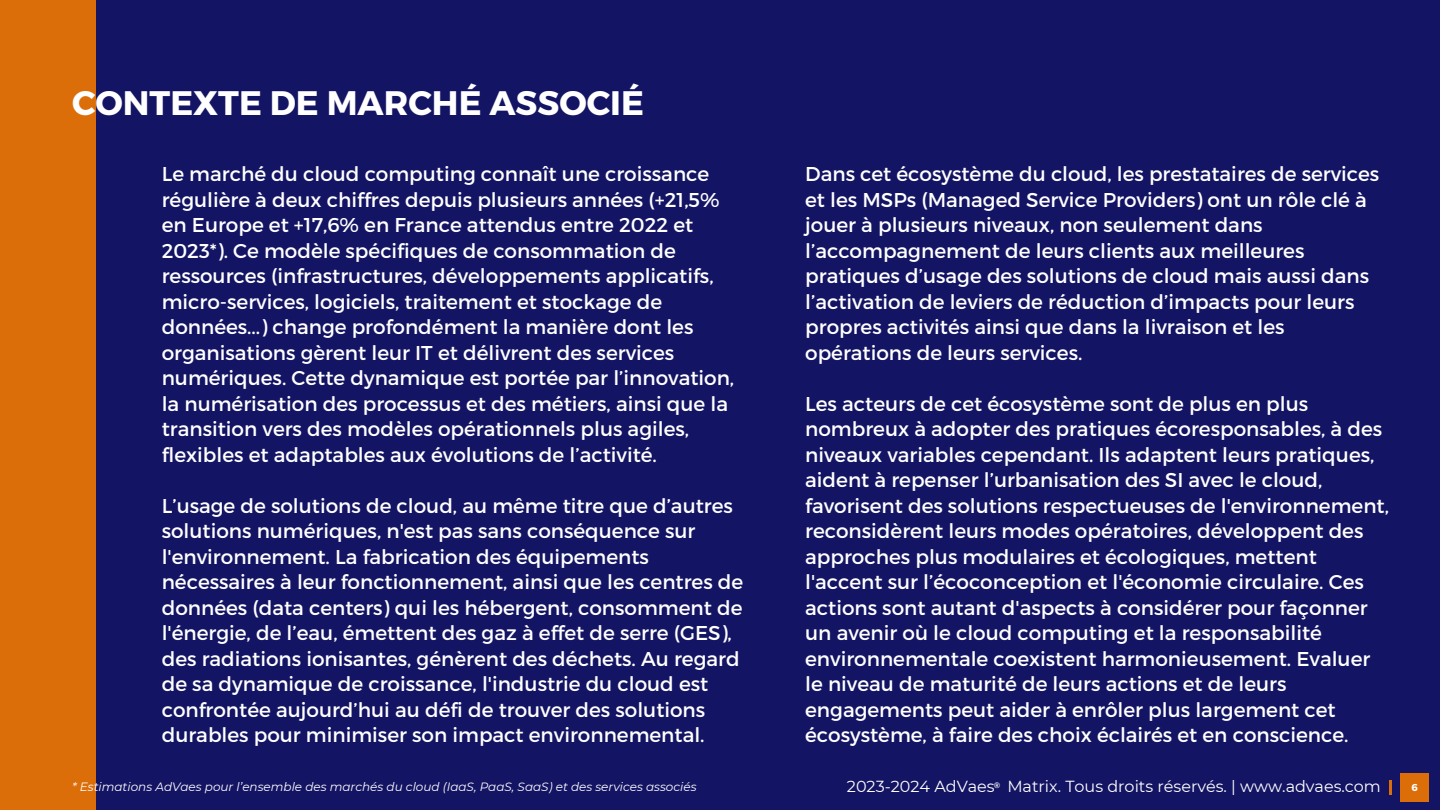
<style>
.page{position:relative;width:1440px;height:810px;background:#141464}
.page>*{position:absolute;margin:0;border:0;box-sizing:border-box;transform-origin:0 0}
.t1{font:700 34px "Montserrat";color:#fff}
.t2{font:20px/25.5px "Montserrat";color:#fff}
.t3{font:16px "Montserrat";color:#fff}
.t4{font:italic 12px "Montserrat";color:#fff}
.t5{font:700 10px "Montserrat";color:#fff}
</style>
<div class="page">
<div style="left:0;top:0;width:96px;height:810px;background:#dc6e0a"></div>
<hr style="left:1389px;top:780px;width:3px;height:14px;background:#dc6e0a">
<div style="left:1401px;top:773px;width:28px;height:28px;background:#dc6e0a"></div>
<h1 class="t1" style="left:72px;top:81px;width:574px">CONTEXTE DE MARCHÉ ASSOCIÉ</h1>
<p class="t2" style="left:162px;top:160px;width:574px">Le marché du cloud computing connaît une croissance régulière à deux chiffres depuis plusieurs années (+21,5% en Europe et +17,6% en France attendus entre 2022 et 2023*). Ce modèle spécifiques de consommation de ressources (infrastructures, développements applicatifs, micro-services, logiciels, traitement et stockage de données...) change profondément la manière dont les organisations gèrent leur IT et délivrent des services numériques. Cette dynamique est portée par l’innovation, la numérisation des processus et des métiers, ainsi que la transition vers des modèles opérationnels plus agiles, flexibles et adaptables aux évolutions de l’activité.</p>
<p class="t2" style="left:162px;top:492px;width:583px">L’usage de solutions de cloud, au même titre que d’autres solutions numériques, n'est pas sans conséquence sur l'environnement. La fabrication des équipements nécessaires à leur fonctionnement, ainsi que les centres de données (data centers) qui les hébergent, consomment de l'énergie, de l’eau, émettent des gaz à effet de serre (GES), des radiations ionisantes, génèrent des déchets. Au regard de sa dynamique de croissance, l'industrie du cloud est confrontée aujourd’hui au défi de trouver des solutions durables pour minimiser son impact environnemental.</p>
<p class="t2" style="left:805px;top:160px;width:576px">Dans cet écosystème du cloud, les prestataires de services et les MSPs (Managed Service Providers) ont un rôle clé à jouer à plusieurs niveaux, non seulement dans l’accompagnement de leurs clients aux meilleures pratiques d’usage des solutions de cloud mais aussi dans l’activation de leviers de réduction d’impacts pour leurs propres activités ainsi que dans la livraison et les opérations de leurs services.</p>
<p class="t2" style="left:805px;top:390px;width:585px">Les acteurs de cet écosystème sont de plus en plus nombreux à adopter des pratiques écoresponsables, à des niveaux variables cependant. Ils adaptent leurs pratiques, aident à repenser l’urbanisation des SI avec le cloud, favorisent des solutions respectueuses de l'environnement, reconsidèrent leurs modes opératoires, développent des approches plus modulaires et écologiques, mettent l'accent sur l’écoconception et l'économie circulaire. Ces actions sont autant d'aspects à considérer pour façonner un avenir où le cloud computing et la responsabilité environnementale coexistent harmonieusement. Evaluer le niveau de maturité de leurs actions et de leurs engagements peut aider à enrôler plus largement cet écosystème, à faire des choix éclairés et en conscience.</p>
<p class="t4" style="left:72px;top:779px;width:626px">* Estimations AdVaes pour l’ensemble des marchés du cloud (IaaS, PaaS, SaaS) et des services associés</p>
<p class="t3" style="left:847px;top:777px;width:536px">2023-2024 AdVaes<sup>®</sup> Matrix. Tous droits réservés. | www.advaes.com</p>
<p class="t5" style="left:1412px;top:781px;width:8px">6</p>
</div>
